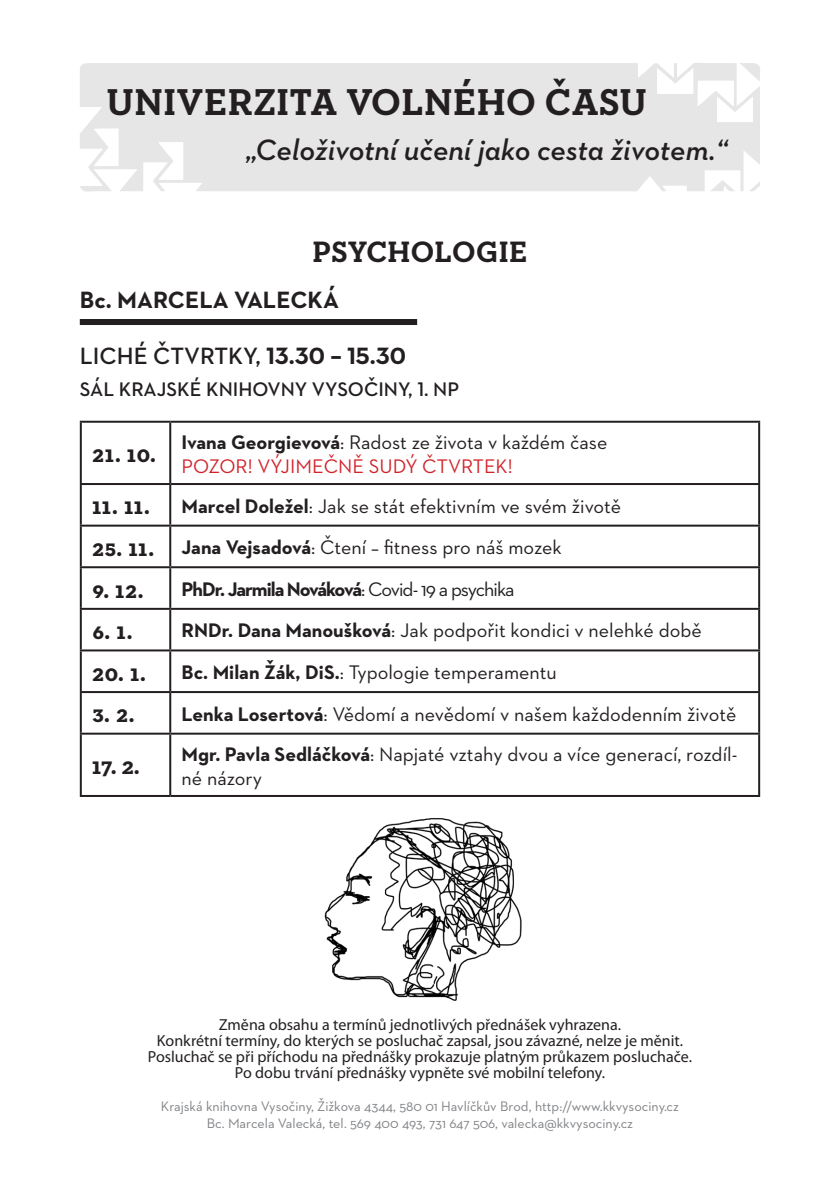
<style>
.page{position:relative;width:840px;height:1191px;background:#fff}
.page>*{position:absolute;margin:0;border:0;box-sizing:border-box;transform-origin:0 0}
.t1{font:700 38px "Neutraface Slab Text";letter-spacing:.01em;color:#231f20}
.t2{font:italic 600 30px "Neutraface 2 Text";color:#231f20}
.t3{font:700 30px "Neutraface Slab Text";letter-spacing:.01em;color:#231f20}
.t4{font:700 24px "Neutraface Slab Text";letter-spacing:.015em;color:#231f20}
.t5{font:600 24px "Neutraface 2 Text";color:#231f20}
.t6{font:700 24px "Neutraface 2 Text";color:#231f20}
.t7{font:20px/24px "Neutraface 2 Text";color:#231f20}
.t8{font:700 20px "Neutraface 2 Text";letter-spacing:-.05em;color:#231f20}
.t9{font:600 20px "Neutraface 2 Text";color:#231f20}
.t10{font:20px "Neutraface 2 Text";color:#d1232a}
.t11{font:16px "Myriad Pro";color:#231f20}
.t12{font:14px/16.8px "Neutraface 2 Text";color:#808285;text-align:center}
.s1{font-weight:700}
.s2{font-weight:400}
</style>
<div class="page">
<div style="left:80px;top:63px;width:679px;height:129px;background:#e6e6e6"></div>
<svg style="left:656px;top:63px;width:104px;height:59px"></svg>
<svg style="left:80px;top:107px;width:38px;height:59px"></svg>
<svg style="left:158px;top:142px;width:25px;height:38px"></svg>
<svg style="left:709px;top:180px;width:25px;height:12px"></svg>
<svg style="left:748px;top:181px;width:11px;height:10px"></svg>
<hr style="left:169px;top:423px;width:2px;height:60px;background:#231f20">
<hr style="left:169px;top:485px;width:2px;height:39px;background:#231f20">
<hr style="left:169px;top:526px;width:2px;height:40px;background:#231f20">
<hr style="left:169px;top:568px;width:2px;height:40px;background:#231f20">
<hr style="left:169px;top:610px;width:2px;height:39px;background:#231f20">
<hr style="left:169px;top:651px;width:2px;height:40px;background:#231f20">
<hr style="left:169px;top:693px;width:2px;height:39px;background:#231f20">
<hr style="left:169px;top:734px;width:2px;height:61px;background:#231f20">
<hr style="left:80px;top:421px;width:90px;height:2px;background:#231f20">
<hr style="left:80px;top:423px;width:2px;height:60px;background:#231f20">
<hr style="left:170px;top:421px;width:589px;height:2px;background:#231f20">
<hr style="left:757px;top:423px;width:2px;height:60px;background:#231f20">
<hr style="left:80px;top:483px;width:90px;height:2px;background:#231f20">
<hr style="left:80px;top:485px;width:2px;height:39px;background:#231f20">
<hr style="left:170px;top:483px;width:589px;height:2px;background:#231f20">
<hr style="left:757px;top:485px;width:2px;height:39px;background:#231f20">
<hr style="left:80px;top:524px;width:90px;height:2px;background:#231f20">
<hr style="left:80px;top:526px;width:2px;height:40px;background:#231f20">
<hr style="left:170px;top:524px;width:589px;height:2px;background:#231f20">
<hr style="left:757px;top:526px;width:2px;height:40px;background:#231f20">
<hr style="left:80px;top:566px;width:90px;height:2px;background:#231f20">
<hr style="left:80px;top:568px;width:2px;height:40px;background:#231f20">
<hr style="left:170px;top:566px;width:589px;height:2px;background:#231f20">
<hr style="left:757px;top:568px;width:2px;height:40px;background:#231f20">
<hr style="left:80px;top:608px;width:90px;height:2px;background:#231f20">
<hr style="left:80px;top:610px;width:2px;height:39px;background:#231f20">
<hr style="left:170px;top:608px;width:589px;height:2px;background:#231f20">
<hr style="left:757px;top:610px;width:2px;height:39px;background:#231f20">
<hr style="left:80px;top:649px;width:90px;height:2px;background:#231f20">
<hr style="left:80px;top:651px;width:2px;height:40px;background:#231f20">
<hr style="left:170px;top:649px;width:589px;height:2px;background:#231f20">
<hr style="left:757px;top:651px;width:2px;height:40px;background:#231f20">
<hr style="left:80px;top:691px;width:90px;height:2px;background:#231f20">
<hr style="left:80px;top:693px;width:2px;height:39px;background:#231f20">
<hr style="left:170px;top:691px;width:589px;height:2px;background:#231f20">
<hr style="left:757px;top:693px;width:2px;height:39px;background:#231f20">
<hr style="left:80px;top:732px;width:90px;height:2px;background:#231f20">
<hr style="left:80px;top:734px;width:2px;height:61px;background:#231f20">
<hr style="left:170px;top:732px;width:589px;height:2px;background:#231f20">
<hr style="left:757px;top:734px;width:2px;height:61px;background:#231f20">
<hr style="left:80px;top:795px;width:90px;height:2px;background:#231f20">
<hr style="left:170px;top:795px;width:589px;height:2px;background:#231f20">
<div style="left:80px;top:319px;width:337px;height:6px;background:#231f20"></div>
<img style="left:324px;top:818px;width:198px;height:183px">
<h1 class="t1" style="left:106px;top:78px;width:542px">UNIVERZITA VOLNÉHO ČASU</h1>
<h2 class="t2" style="left:246px;top:130px;width:483px">„Celoživotní učení jako cesta životem.“</h2>
<p class="t3" style="left:312px;top:232px;width:216px">PSYCHOLOGIE</p>
<p class="t6" style="left:80px;top:284px;width:260px">Bc. MARCELA VALECKÁ</p>
<p class="t5" style="left:80px;top:341px;width:328px">LICHÉ ČTVRTKY, <span class="s1">13.30 – 15.30</span></p>
<p class="t9" style="left:80px;top:376px;width:381px">SÁL KRAJSKÉ KNIHOVNY VYSOČINY, 1. NP</p>
<p class="t4" style="left:92px;top:439px;width:65px">21. 10.</p>
<p class="t7" style="left:181px;top:429px;width:427px"><span class="s1">Ivana Georgievová</span>: Radost ze života v každém čase</p>
<p class="t10" style="left:181px;top:453px;width:332px">POZOR! VÝJIMEČNĚ SUDÝ ČTVRTEK!</p>
<p class="t4" style="left:92px;top:490px;width:59px">11. 11.</p>
<p class="t7" style="left:181px;top:493px;width:441px"><span class="s1">Marcel Doležel</span>: Jak se stát efektivním ve svém životě</p>
<p class="t4" style="left:92px;top:532px;width:64px">25. 11.</p>
<p class="t7" style="left:181px;top:535px;width:381px"><span class="s1">Jana Vejsadová</span>: Čtení – fitness pro náš mozek</p>
<p class="t4" style="left:92px;top:574px;width:53px">9. 12.</p>
<p class="t8" style="left:181px;top:576px;width:334px">PhDr. Jarmila Nováková<span class="s2">: Covid- 19 a psychika</span></p>
<p class="t4" style="left:92px;top:615px;width:42px">6. 1.</p>
<p class="t7" style="left:181px;top:618px;width:521px"><span class="s1">RNDr. Dana Manoušková</span>: Jak podpořit kondici v nelehké době</p>
<p class="t4" style="left:92px;top:657px;width:56px">20. 1.</p>
<p class="t7" style="left:181px;top:660px;width:376px"><span class="s1">Bc. Milan Žák, DiS.</span>: Typologie temperamentu</p>
<p class="t4" style="left:92px;top:698px;width:44px">3. 2.</p>
<p class="t7" style="left:181px;top:701px;width:556px"><span class="s1">Lenka Losertová</span>: Vědomí a nevědomí v našem každodenním životě</p>
<p class="t4" style="left:92px;top:750px;width:49px">17. 2.</p>
<p class="t7" style="left:181px;top:741px;width:557px"><span class="s1">Mgr. Pavla Sedláčková</span>: Napjaté vztahy dvou a více generací, rozdíl&shy;né názory</p>
<p class="t11" style="left:219px;top:1014px;width:403px">Změna obsahu a termínů jednotlivých přednášek vyhrazena.</p>
<p class="t11" style="left:157px;top:1030px;width:527px">Konkrétní termíny, do kterých se posluchač zapsal, jsou závazné, nelze je měnit.</p>
<p class="t11" style="left:148px;top:1046px;width:545px">Posluchač se při příchodu na přednášky prokazuje platným průkazem posluchače.</p>
<p class="t11" style="left:235px;top:1062px;width:371px">Po dobu trvání přednášky vypněte své mobilní telefony.</p>
<p class="t12" style="left:161px;top:1097px;width:519px">Krajská knihovna Vysočiny, Žižkova 4344, 580 01 Havlíčkův Brod, http://www.kkvysociny.cz<br>Bc. Marcela Valecká, tel. 569 400 493, 731 647 506, valecka@kkvysociny.cz</p>
</div>
